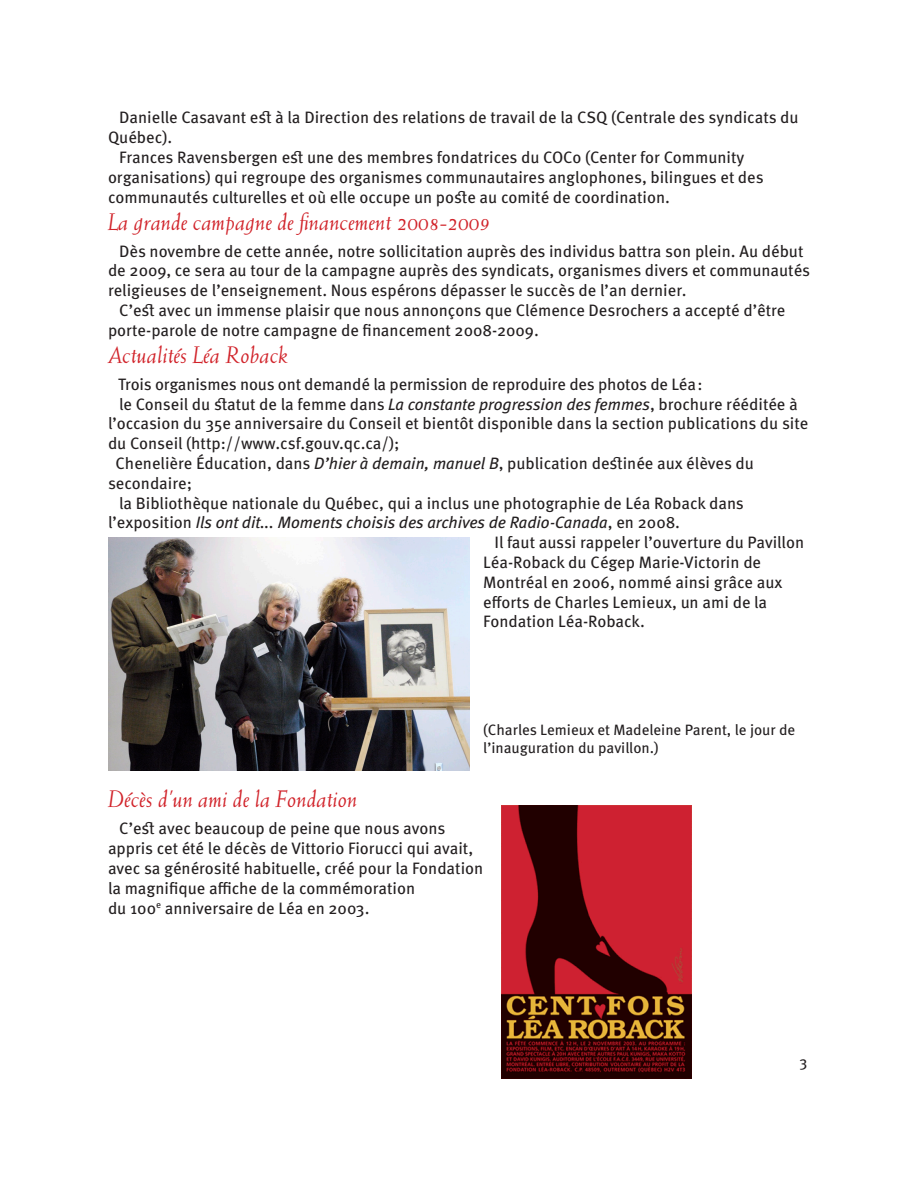
<style>
.page{position:relative;width:918px;height:1188px;background:#fff}
.page>*{position:absolute;margin:0;border:0;box-sizing:border-box;transform-origin:0 0}
.Soustitre{font:italic 24px "Weiss";color:#d1232a}
.t1{font:16.5px/19.8px "Meta Pro";color:#231f20}
.t2{font:15px/18px "Meta Pro";color:#231f20}
.s1{font-family:"Meta";font-style:italic}
</style>
<div class="page">
<img style="left:108px;top:538px;width:362px;height:233px">
<img style="left:501px;top:806px;width:191px;height:272px">
<p class="t1" style="left:108px;top:108px;width:692px;text-indent:11px">Danielle Casavant est à la Direction des relations de travail de la CSQ (Centrale des syndicats du<br>Québec).</p>
<p class="t1" style="left:108px;top:148px;width:657px;text-indent:11px">Frances Ravensbergen est une des membres fondatrices du COCo (Center for Community organisations) qui regroupe des organismes communautaires anglophones, bilingues et des communautés culturelles et où elle occupe un poste au comité de coordination.</p>
<p class="Soustitre" style="left:108px;top:207px;width:384px">La grande campagne de financement 2008-2009</p>
<p class="t1" style="left:108px;top:242px;width:704px;text-indent:11px">Dès novembre de cette année, notre sollicitation auprès des individus battra son plein. Au début de 2009, ce sera au tour de la campagne auprès des syndicats, organismes divers et communautés religieuses de l’enseignement. Nous espérons dépasser le succès de l’an dernier.</p>
<p class="t1" style="left:108px;top:301px;width:679px;text-indent:11px">C’est avec un immense plaisir que nous annonçons que Clémence Desrochers a accepté d’être porte-parole de notre campagne de financement 2008-2009.</p>
<p class="Soustitre" style="left:108px;top:341px;width:182px">Actualités Léa Roback</p>
<p class="t1" style="left:118px;top:375px;width:586px">Trois organismes nous ont demandé la permission de reproduire des photos de Léa:</p>
<p class="t1" style="left:108px;top:395px;width:702px;text-indent:11px">le Conseil du statut de la femme dans <span class="s1">La constante progression des femmes</span>, brochure rééditée à l’occasion du 35e anniversaire du Conseil et bientôt disponible dans la section publications du site du Conseil (http://www.csf.gouv.qc.ca/);</p>
<p class="t1" style="left:108px;top:454px;width:647px;text-indent:7px">Chenelière Éducation, dans <span class="s1">D’hier à demain, manuel B</span>, publication destinée aux élèves du secondaire;</p>
<p class="t1" style="left:108px;top:494px;width:637px;text-indent:11px">la Bibliothèque nationale du Québec, qui a inclus une photographie de Léa Roback dans l’exposition <span class="s1">Ils ont dit... Moments choisis des archives de Radio-Canada</span>, en 2008.</p>
<p class="t1" style="left:483px;top:533px;width:322px;text-indent:11px">Il faut aussi rappeler l’ouverture du Pavillon Léa-Roback du Cégep Marie-Victorin de Montréal en 2006, nommé ainsi grâce aux efforts de Charles Lemieux, un ami de la Fondation Léa-Roback.</p>
<p class="t2" style="left:483px;top:722px;width:314px">(Charles Lemieux et Madeleine Parent, le jour de l’inauguration du pavillon.)</p>
<p class="Soustitre" style="left:108px;top:785px;width:251px">Décès d’un ami de la Fondation</p>
<p class="t1" style="left:108px;top:819px;width:377px;text-indent:11px">C’est avec beaucoup de peine que nous avons appris cet été le décès de Vittorio Fiorucci qui avait, avec sa générosité habituelle, créé pour la Fondation la magnifique affiche de la commémoration</p>
<p class="t1" style="left:108px;top:899px;width:263px">du 100<sup>e</sup> anniversaire de Léa en 2003.</p>
<p class="t2" style="left:800px;top:1053px;width:9px">3</p>
</div>
